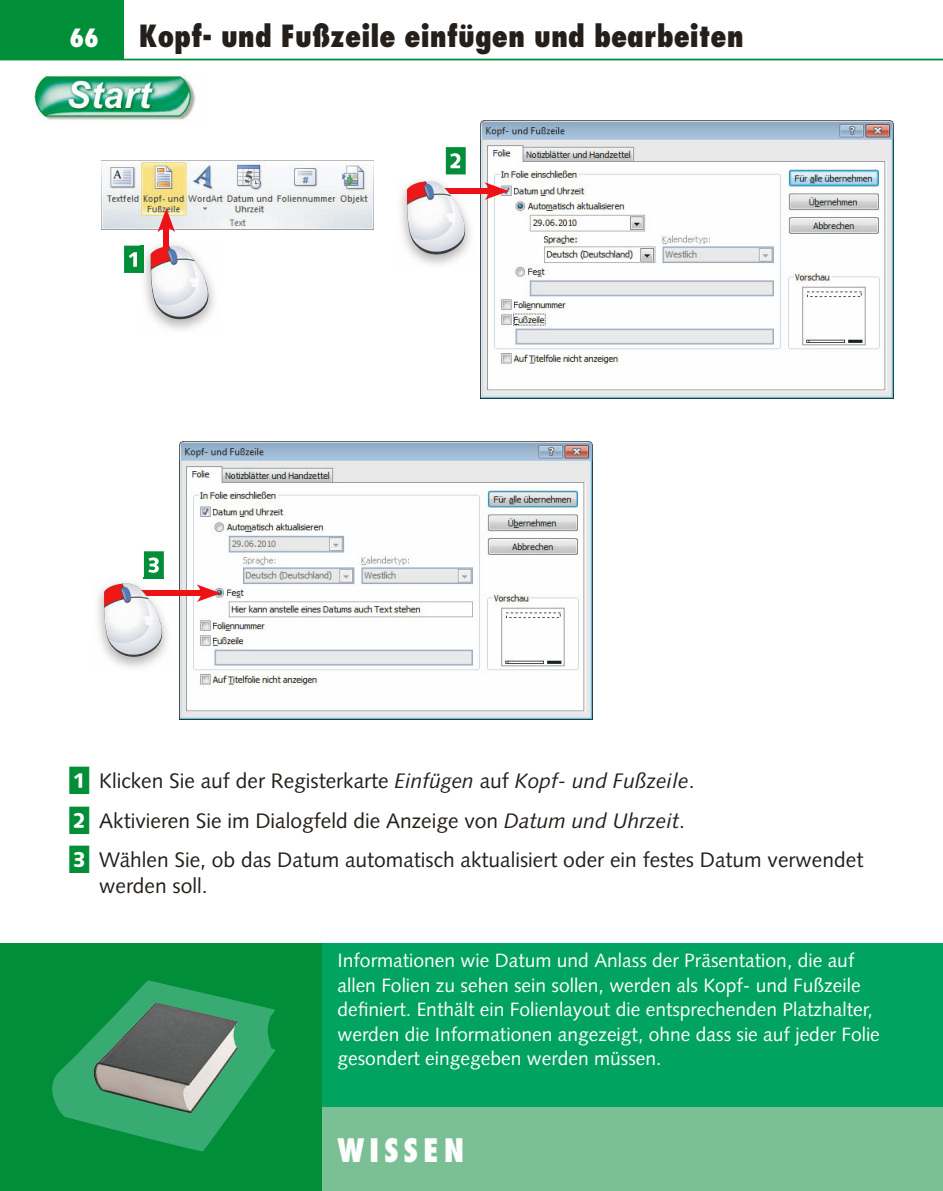
<style>
.page{position:relative;width:943px;height:1191px;background:#fff}
.page>*{position:absolute;margin:0;border:0;box-sizing:border-box;transform-origin:0 0}
.t1{font:800 condensed 31.5px "Futura";letter-spacing:.15em;color:#fefefe}
.t2{font:800 condensed 29.75px "Futura";color:#251f1b}
.t3{font:800 condensed 24.5px "Futura";color:#fefefe}
.t4{font:21px/39.4px "Syntax LT Std";color:#251f1b}
.t5{font:19.25px/24.5px "Syntax LT Std";color:#fefefe}
.s1{font-family:"Bfb numbers Normal";font-size:34.12px;color:#008e39}
.s2{font-style:italic}
</style>
<div class="page">
<div style="left:0;top:943px;width:322px;height:248px;background:#008e39"></div>
<div style="left:0;top:0;width:124px;height:60px;background:#008e39"></div>
<img style="left:52px;top:980px;width:223px;height:171px">
<img style="left:94px;top:1002px;width:144px;height:111px">
<hr style="left:0;top:59px;width:943px;height:1px;background:#008e39">
<svg style="left:446px;top:147px;width:19px;height:27px"></svg>
<svg style="left:124px;top:246px;width:16px;height:27px"></svg>
<div style="left:322px;top:1106px;width:621px;height:85px;background:#7ac094"></div>
<div style="left:322px;top:943px;width:621px;height:163px;background:#00a35f"></div>
<img style="left:480px;top:120px;width:413px;height:278px">
<img style="left:179px;top:441px;width:413px;height:278px">
<img style="left:102px;top:161px;width:271px;height:68px">
<div style="left:164px;top:223px;width:5px;height:44px;background:#ee1217"></div>
<svg style="left:157px;top:208px;width:18px;height:24px"></svg>
<img style="left:140px;top:240px;width:75px;height:90px">
<img style="left:140px;top:246px;width:4px;height:27px">
<img style="left:164px;top:240px;width:5px;height:6px">
<img style="left:150px;top:246px;width:56px;height:73px">
<div style="left:422px;top:188px;width:72px;height:6px;background:#ee1217"></div>
<svg style="left:484px;top:182px;width:24px;height:18px"></svg>
<div style="left:120px;top:590px;width:86px;height:6px;background:#ee1217"></div>
<svg style="left:196px;top:584px;width:25px;height:18px"></svg>
<img style="left:400px;top:180px;width:71px;height:85px">
<img style="left:463px;top:188px;width:8px;height:6px">
<img style="left:407px;top:181px;width:56px;height:74px">
<img style="left:97px;top:578px;width:71px;height:90px">
<svg style="left:144px;top:551px;width:20px;height:28px"></svg>
<img style="left:160px;top:590px;width:8px;height:6px">
<img style="left:104px;top:583px;width:56px;height:74px">
<img style="left:33px;top:74px;width:163px;height:46px">
<p class="t3" style="left:69px;top:22px;width:31px">66</p>
<h2 class="t2" style="left:139px;top:17px;width:606px">Kopf- und Fußzeile einfügen und bearbeiten</h2>
<p class="t4" style="left:69px;top:761px;width:795px"><span class="s1">A</span> Klicken Sie auf der Registerkarte <span class="s2">Einfügen</span> auf <span class="s2">Kopf- und Fußzeile</span>.<br><span class="s1">B</span> Aktivieren Sie im Dialogfeld die Anzeige von <span class="s2">Datum und Uhrzeit</span>.<br><span class="s1">C</span> Wählen Sie, ob das Datum automatisch aktualisiert oder ein festes Datum verwendet</p>
<p class="t4" style="left:99px;top:866px;width:110px">werden soll.</p>
<p class="t5" style="left:337px;top:948px;width:544px">Informationen wie Datum und Anlass der Präsentation, die auf allen Folien zu sehen sein sollen, werden als Kopf- und Fußzeile definiert. Enthält ein Folienlayout die entsprechenden Platzhalter, werden die Informationen angezeigt, ohne dass sie auf jeder Folie gesondert eingegeben werden müssen.</p>
<h1 class="t1" style="left:337px;top:1129px;width:128px">WiSSEn</h1>
</div>
